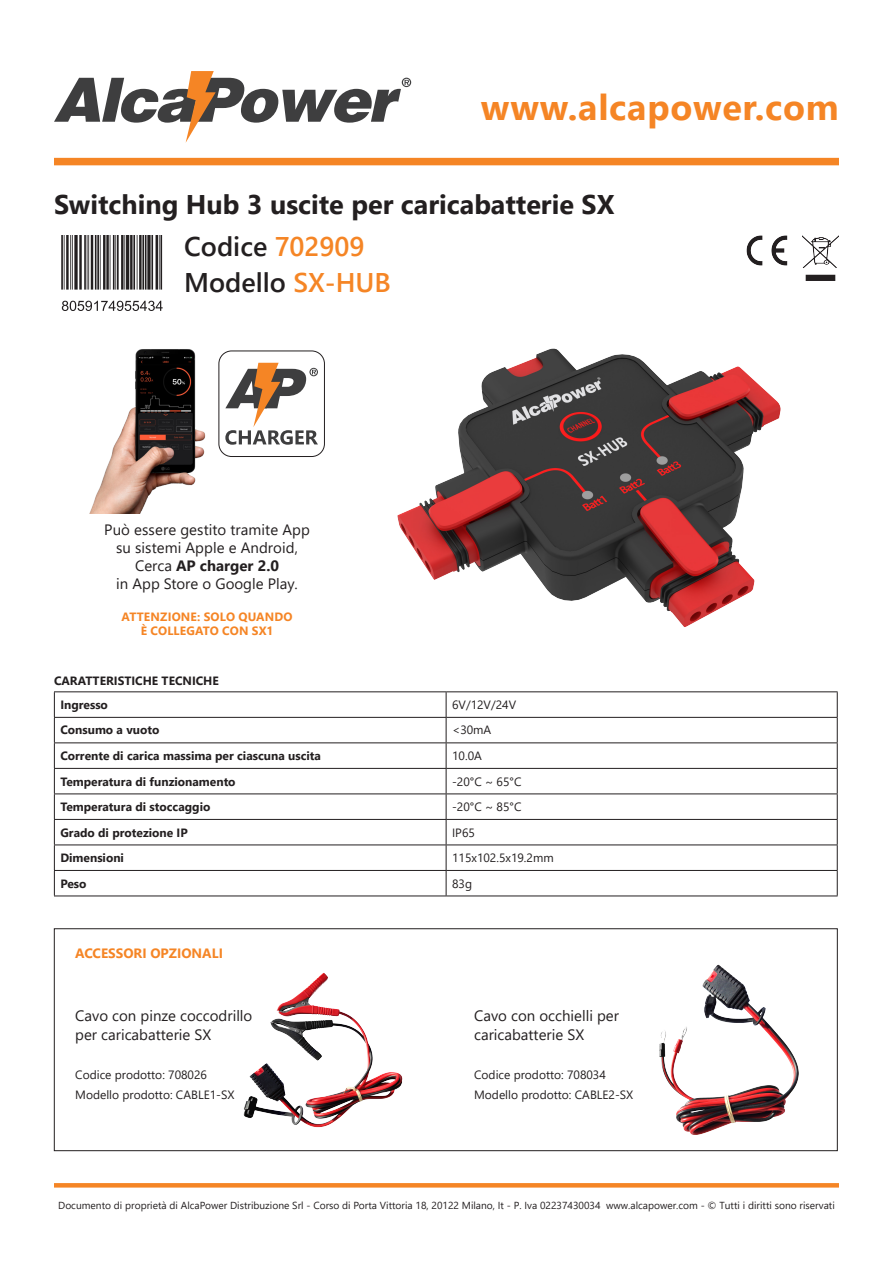
<style>
.page{position:relative;width:893px;height:1263px;background:#fff}
.page>*{position:absolute;margin:0;border:0;box-sizing:border-box;transform-origin:0 0}
.t1{font:700 36px "Segoe UI";letter-spacing:.02em;color:#f58525}
.t2{font:700 27px "Segoe UI";color:#231f20}
.t3{font:600 27px "Segoe UI";color:#231f20}
.t4{font:15px/19.5px "Segoe UI";color:#231f20}
.t5{font:700 15px "Segoe UI";color:#231f20}
.t6{font:700 13.5px "Segoe UI";color:#f58525}
.t7{font:700 12px "Segoe UI";color:#231f20}
.t8{font:12px "Segoe UI";color:#231f20}
.t9{font:700 12px "Segoe UI";letter-spacing:.01em;color:#f58525}
.t10{font:10.2px "Segoe UI";color:#231f20}
.s1{color:#f58525}
.s2{font-weight:400}
</style>
<div class="page">
<svg style="left:54px;top:71px;width:357px;height:72px"></svg>
<div style="left:54px;top:158px;width:785px;height:7px;background:#f58525"></div>
<svg style="left:54px;top:1183px;width:785px;height:4px;fill:#f58525"></svg>
<img style="left:61px;top:236px;width:102px;height:75px">
<img style="left:746px;top:236px;width:42px;height:29px">
<img style="left:802px;top:236px;width:36px;height:44px">
<hr style="left:54px;top:691px;width:392px;height:1px;background:#231f20">
<hr style="left:446px;top:691px;width:392px;height:1px;background:#231f20">
<hr style="left:54px;top:717px;width:392px;height:1px;background:#231f20">
<hr style="left:446px;top:717px;width:392px;height:1px;background:#231f20">
<hr style="left:54px;top:742px;width:392px;height:1px;background:#231f20">
<hr style="left:446px;top:742px;width:392px;height:1px;background:#231f20">
<hr style="left:54px;top:768px;width:392px;height:1px;background:#231f20">
<hr style="left:446px;top:768px;width:392px;height:1px;background:#231f20">
<hr style="left:54px;top:793px;width:392px;height:1px;background:#231f20">
<hr style="left:446px;top:793px;width:392px;height:1px;background:#231f20">
<hr style="left:54px;top:819px;width:392px;height:1px;background:#231f20">
<hr style="left:446px;top:819px;width:392px;height:1px;background:#231f20">
<hr style="left:54px;top:844px;width:392px;height:1px;background:#231f20">
<hr style="left:446px;top:844px;width:392px;height:1px;background:#231f20">
<hr style="left:54px;top:870px;width:392px;height:1px;background:#231f20">
<svg style="left:54px;top:692px;width:1px;height:203px"></svg>
<hr style="left:446px;top:870px;width:392px;height:1px;background:#231f20">
<svg style="left:446px;top:692px;width:1px;height:203px"></svg>
<svg style="left:837px;top:692px;width:1px;height:203px"></svg>
<hr style="left:54px;top:895px;width:392px;height:1px;background:#231f20">
<hr style="left:446px;top:895px;width:392px;height:1px;background:#231f20">
<div style="left:54px;top:928px;width:784px;height:223px;border:1px solid #231f20"></div>
<img style="left:659px;top:965px;width:140px;height:169px">
<img style="left:243px;top:973px;width:160px;height:155px">
<svg style="left:225px;top:363px;width:93px;height:82px"></svg>
<div style="left:218px;top:351px;width:107px;height:106px;border:1px solid #231f20;border-radius:13px"></div>
<img style="left:89px;top:349px;width:117px;height:164px">
<img style="left:397px;top:348px;width:384px;height:279px">
<h1 class="t1" style="left:481px;top:73px;width:359px">www.alcapower.com</h1>
<p class="t2" style="left:54px;top:179px;width:562px">Switching Hub 3 uscite per caricabatterie SX</p>
<p class="t3" style="left:184px;top:220px;width:182px">Codice <span class="s1">702909</span></p>
<p class="t3" style="left:184px;top:256px;width:208px">Modello <span class="s1">SX-HUB</span></p>
<p class="t4" style="left:104px;top:518px;width:207px">Può essere gestito tramite App</p>
<p class="t4" style="left:116px;top:536px;width:183px">su sistemi Apple e Android,</p>
<p class="t5" style="left:135px;top:551px;width:145px"><span class="s2">Cerca</span> AP charger 2.0</p>
<p class="t4" style="left:116px;top:572px;width:183px">in App Store o Google Play.</p>
<p class="t9" style="left:122px;top:605px;width:172px">ATTENZIONE: SOLO QUANDO</p>
<p class="t9" style="left:141px;top:620px;width:134px">È COLLEGATO CON SX1</p>
<p class="t7" style="left:54px;top:670px;width:166px">CARATTERISTICHE TECNICHE</p>
<p class="t7" style="left:60px;top:693px;width:49px">Ingresso</p>
<p class="t8" style="left:452px;top:693px;width:66px">6V/12V/24V</p>
<p class="t7" style="left:60px;top:719px;width:101px">Consumo a vuoto</p>
<p class="t8" style="left:452px;top:719px;width:41px">&lt;30mA</p>
<p class="t7" style="left:60px;top:744px;width:262px">Corrente di carica massima per ciascuna uscita</p>
<p class="t8" style="left:452px;top:744px;width:31px">10.0A</p>
<p class="t7" style="left:60px;top:770px;width:177px">Temperatura di funzionamento</p>
<p class="t8" style="left:452px;top:770px;width:71px">-20°C ~ 65°C</p>
<p class="t7" style="left:60px;top:795px;width:152px">Temperatura di stoccaggio</p>
<p class="t8" style="left:452px;top:795px;width:71px">-20°C ~ 85°C</p>
<p class="t7" style="left:60px;top:821px;width:129px">Grado di protezione IP</p>
<p class="t8" style="left:452px;top:821px;width:24px">IP65</p>
<p class="t7" style="left:60px;top:846px;width:65px">Dimensioni</p>
<p class="t8" style="left:452px;top:846px;width:103px">115x102.5x19.2mm</p>
<p class="t7" style="left:60px;top:872px;width:28px">Peso</p>
<p class="t8" style="left:452px;top:872px;width:22px">83g</p>
<p class="t6" style="left:75px;top:941px;width:149px">ACCESSORI OPZIONALI</p>
<p class="t4" style="left:75px;top:1004px;width:179px">Cavo con pinze coccodrillo per caricabatterie SX</p>
<p class="t8" style="left:75px;top:1064px;width:133px">Codice prodotto: 708026</p>
<p class="t8" style="left:75px;top:1083px;width:161px">Modello prodotto: CABLE1-SX</p>
<p class="t4" style="left:474px;top:1004px;width:146px">Cavo con occhielli per</p>
<p class="t4" style="left:474px;top:1024px;width:112px">caricabatterie SX</p>
<p class="t8" style="left:474px;top:1064px;width:133px">Codice prodotto: 708034</p>
<p class="t8" style="left:474px;top:1083px;width:161px">Modello prodotto: CABLE2-SX</p>
<p class="t10" style="left:58px;top:1196px;width:778px">Documento di proprietà di AlcaPower Distribuzione Srl - Corso di Porta Vittoria 18, 20122 Milano, It - P. Iva 02237430034 www.alcapower.com - © Tutti i diritti sono riservati</p>
</div>
